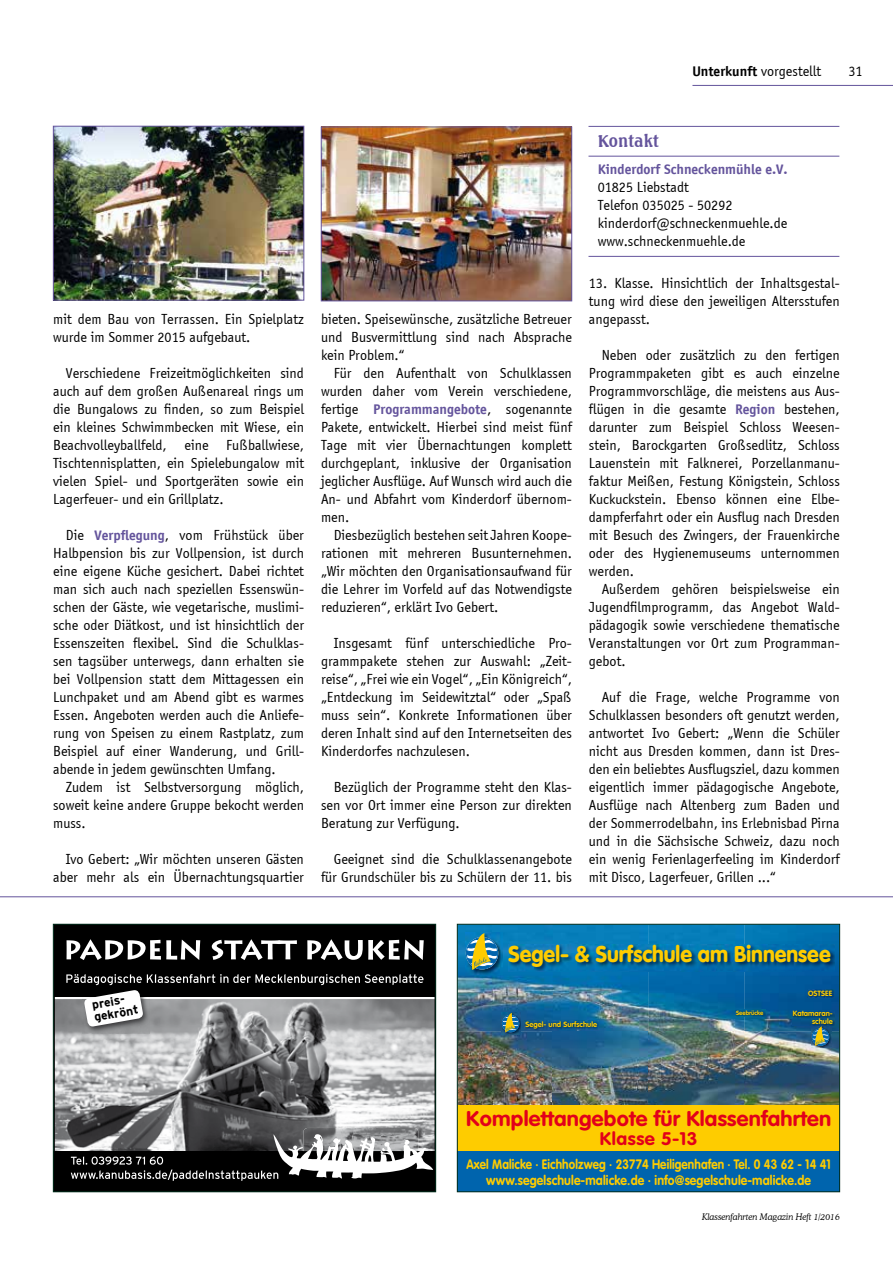
<style>
.page{position:relative;width:893px;height:1263px;background:#fff}
.page>*{position:absolute;margin:0;border:0;box-sizing:border-box;transform-origin:0 0}
.t1{font:900 22.5px "VAG Rounded";color:#fecc00;scale:.94 1}
.t2{font:700 21px "VAG Rounded";letter-spacing:.01em;color:#e2001a;scale:1.04 1}
.t3{font:700 18px "VAG Rounded";letter-spacing:.03em;color:#e2001a;scale:1.04 1}
.t4{font:700 16.5px "Seagull BT";color:#64549c}
.t5{font:15px/18px "Sportiv";color:#000;text-align:justify}
.t6{font:700 15px "Sportiv";color:#64549c}
.t7{font:700 13.5px/16.5px "VAG Rounded";letter-spacing:.01em;color:#fecc00;text-align:center;scale:.86 1}
.t8{font:700 12.15px/12.1px "Interstate";color:#000}
.t9{font:italic 300 9px "Cooper BT";color:#000}
.t10{font:700 7.5px/7.5px "VAG Rounded";color:#fecc00;text-align:right}
.t11{font:700 6px "VAG Rounded";color:#fecc00}
.s1{font-weight:700}
.s2{font-weight:700;color:#64549c}
</style>
<div class="page">
<img style="left:56px;top:999px;width:377px;height:152px">
<div style="left:53px;top:1151px;width:383px;height:41px;background:#000"></div>
<div style="left:54px;top:924px;width:382px;height:72px;background:#000"></div>
<svg style="left:67px;top:939px;width:357px;height:21px"></svg>
<img style="left:82px;top:1027px;width:68px;height:6px">
<img style="left:303px;top:1128px;width:115px;height:6px">
<svg style="left:71px;top:1134px;width:362px;height:47px"></svg>
<svg style="left:66px;top:974px;width:357px;height:53px"></svg>
<div style="left:53px;top:924px;width:383px;height:268px;border:1px solid #002c1b"></div>
<img style="left:459px;top:926px;width:379px;height:179px">
<div style="left:457px;top:1105px;width:383px;height:50px;background:#fecc00"></div>
<div style="left:457px;top:1152px;width:383px;height:40px;background:#0064ad"></div>
<img style="left:525px;top:1021px;width:73px;height:9px">
<img style="left:501px;top:1012px;width:20px;height:22px">
<svg style="left:502px;top:1013px;width:17px;height:19px"></svg>
<img style="left:811px;top:1026px;width:20px;height:22px">
<svg style="left:812px;top:1026px;width:17px;height:20px"></svg>
<img style="left:793px;top:1010px;width:41px;height:15px">
<img style="left:735px;top:1009px;width:30px;height:8px">
<img style="left:808px;top:990px;width:26px;height:7px">
<img style="left:508px;top:945px;width:327px;height:26px">
<img style="left:466px;top:933px;width:37px;height:41px">
<svg style="left:466px;top:933px;width:32px;height:37px"></svg>
<div style="left:457px;top:924px;width:383px;height:268px;border:1px solid #002c1b"></div>
<hr style="left:692px;top:85px;width:201px;height:1px;background:#64549c">
<div style="left:588px;top:154px;width:251px;height:102px;border:1px solid #fff"></div>
<hr style="left:588px;top:156px;width:251px;height:1px;background:#64549c">
<hr style="left:588px;top:256px;width:251px;height:1px;background:#64549c">
<hr style="left:588px;top:126px;width:251px;height:1px;background:#64549c">
<hr style="left:0;top:896px;width:893px;height:1px;background:#64549c">
<img style="left:55px;top:128px;width:247px;height:170px">
<div style="left:53px;top:126px;width:251px;height:174px;border:1px solid #64549c"></div>
<img style="left:323px;top:129px;width:247px;height:170px">
<div style="left:321px;top:127px;width:251px;height:174px;border:1px solid #64549c"></div>
<p class="t5" style="left:692px;top:62px;width:130px"><span class="s1">Unterkunft</span> vorgestellt</p>
<p class="t5" style="left:848px;top:62px;width:16px">31</p>
<p class="t5" style="left:53px;top:310px;width:252px">mit dem Bau von Terrassen. Ein Spielplatz wurde im Sommer 2015 aufgebaut.</p>
<p class="t5" style="left:53px;top:364px;width:252px;text-indent:13px">Verschiedene Freizeitmöglichkeiten sind auch auf dem großen Außenareal rings um die Bungalows zu finden, so zum Beispiel ein kleines Schwimmbecken mit Wiese, ein Beachvolleyballfeld, eine Fußballwiese, Tischtennisplatten, ein Spielebungalow mit vielen Spiel- und Sportgeräten sowie ein Lagerfeuer- und ein Grillplatz.</p>
<p class="t5" style="left:53px;top:526px;width:252px;text-indent:13px">Die <span class="s2">Verpflegung</span>, vom Frühstück über Halbpension bis zur Vollpension, ist durch eine eigene Küche gesichert. Dabei richtet man sich auch nach speziellen Essenswün&shy;schen der Gäste, wie vegetarische, muslimi&shy;sche oder Diätkost, und ist hinsichtlich der Essenszeiten flexibel. Sind die Schulklas&shy;sen tagsüber unterwegs, dann erhalten sie bei Vollpension statt dem Mittagessen ein Lunchpaket und am Abend gibt es warmes Essen. Angeboten werden auch die Anliefe&shy;rung von Speisen zu einem Rastplatz, zum Beispiel auf einer Wanderung, und Grill&shy;abende in jedem gewünschten Umfang.</p>
<p class="t5" style="left:53px;top:778px;width:252px;text-indent:13px">Zudem ist Selbstversorgung möglich, soweit keine andere Gruppe bekocht werden muss.</p>
<p class="t5" style="left:53px;top:850px;width:252px;text-align:right">Ivo Gebert: „Wir möchten unseren Gästen aber mehr als ein Übernachtungsquartier</p>
<p class="t5" style="left:321px;top:310px;width:252px">bieten. Speisewünsche, zusätzliche Betreuer und Busvermittlung sind nach Absprache kein Problem.“</p>
<p class="t5" style="left:321px;top:364px;width:252px;text-indent:13px">Für den Aufenthalt von Schulklassen wurden daher vom Verein verschiedene, fertige <span class="s2">Programmangebote</span>, sogenannte Pakete, entwickelt. Hierbei sind meist fünf Tage mit vier Übernachtungen komplett durchgeplant, inklusive der Organisation jeglicher Ausflüge. Auf Wunsch wird auch die An- und Abfahrt vom Kinderdorf übernom&shy;men.</p>
<p class="t5" style="left:321px;top:526px;width:252px;text-indent:13px">Diesbezüglich bestehen seit Jahren Koope&shy;rationen mit mehreren Busunternehmen. „Wir möchten den Organisationsaufwand für die Lehrer im Vorfeld auf das Notwendigste reduzieren“, erklärt Ivo Gebert.</p>
<p class="t5" style="left:321px;top:634px;width:252px;text-indent:13px">Insgesamt fünf unterschiedliche Pro&shy;grammpakete stehen zur Auswahl: „Zeit&shy;reise“, „Frei wie ein Vogel“, „Ein Königreich“, „Entdeckung im Seidewitztal“ oder „Spaß muss sein“. Konkrete Informationen über deren Inhalt sind auf den Internetseiten des Kinderdorfes nachzulesen.</p>
<p class="t5" style="left:321px;top:778px;width:252px;text-indent:13px">Bezüglich der Programme steht den Klas&shy;sen vor Ort immer eine Person zur direkten Beratung zur Verfügung.</p>
<p class="t5" style="left:321px;top:850px;width:252px;text-align:right">Geeignet sind die Schulklassenangebote für Grundschüler bis zu Schülern der 11. bis</p>
<p class="t4" style="left:598px;top:131px;width:63px">Kontakt</p>
<p class="t6" style="left:598px;top:161px;width:191px">Kinderdorf Schneckenmühle e.V.</p>
<p class="t5" style="left:598px;top:179px;width:191px;text-align:left">01825 Liebstadt<br>Telefon 035025 - 50292 kinderdorf@schneckenmuehle.de www.schneckenmuehle.de</p>
<p class="t5" style="left:589px;top:274px;width:252px">13. Klasse. Hinsichtlich der Inhaltsgestal&shy;tung wird diese den jeweiligen Altersstufen angepasst.</p>
<p class="t5" style="left:589px;top:346px;width:252px;text-indent:13px">Neben oder zusätzlich zu den fertigen Programmpaketen gibt es auch einzelne Programmvorschläge, die meistens aus Aus&shy;flügen in die gesamte <span class="s2">Region</span> bestehen, darunter zum Beispiel Schloss Weesen&shy;stein, Barockgarten Großsedlitz, Schloss Lauenstein mit Falknerei, Porzellanmanu&shy;faktur Meißen, Festung Königstein, Schloss Kuckuckstein. Ebenso können eine Elbe&shy;dampferfahrt oder ein Ausflug nach Dresden mit Besuch des Zwingers, der Frauenkirche oder des Hygienemuseums unternommen werden.</p>
<p class="t5" style="left:589px;top:580px;width:252px;text-indent:13px">Außerdem gehören beispielsweise ein Jugendfilmprogramm, das Angebot Wald&shy;pädagogik sowie verschiedene thematische Veranstaltungen vor Ort zum Programman&shy;gebot.</p>
<p class="t5" style="left:589px;top:688px;width:252px;text-indent:13px">Auf die Frage, welche Programme von Schulklassen besonders oft genutzt werden, antwortet Ivo Gebert: „Wenn die Schüler nicht aus Dresden kommen, dann ist Dres&shy;den ein beliebtes Ausflugsziel, dazu kommen eigentlich immer pädagogische Angebote, Ausflüge nach Altenberg zum Baden und der Sommerrodelbahn, ins Erlebnisbad Pirna und in die Sächsische Schweiz, dazu noch ein wenig Ferienlagerfeeling im Kinderdorf mit Disco, Lagerfeuer, Grillen ...“</p>
<p class="t8" style="left:91px;top:999px;width:46px;rotate:-10deg">preis&shy;gekrönt</p>
<h1 class="t1" style="left:508px;top:940px;width:345px">Segel- &amp; Surfschule am Binnensee</h1>
<p class="t10" style="left:525px;top:1020px;width:73px">Segel- und Surfschule</p>
<p class="t11" style="left:736px;top:1009px;width:29px">Seebrücke</p>
<p class="t10" style="left:808px;top:989px;width:26px">OSTSEE</p>
<p class="t10" style="left:793px;top:1010px;width:41px">Katamaran&shy;schule</p>
<h2 class="t2" style="left:466px;top:1106px;width:352px">Komplettangebote für Klassenfahrten</h2>
<p class="t3" style="left:600px;top:1128px;width:95px">Klasse 5-13</p>
<p class="t7" style="left:466px;top:1155px;width:425px">Axel Malicke . Eichholzweg . 23774 Heiligenhafen . Tel. 0 43 62 - 14 41 www.segelschule-malicke.de . info@segelschule-malicke.de</p>
<p class="t9" style="left:702px;top:1211px;width:139px">Klassenfahrten Magazin Heft 1/2016</p>
</div>
